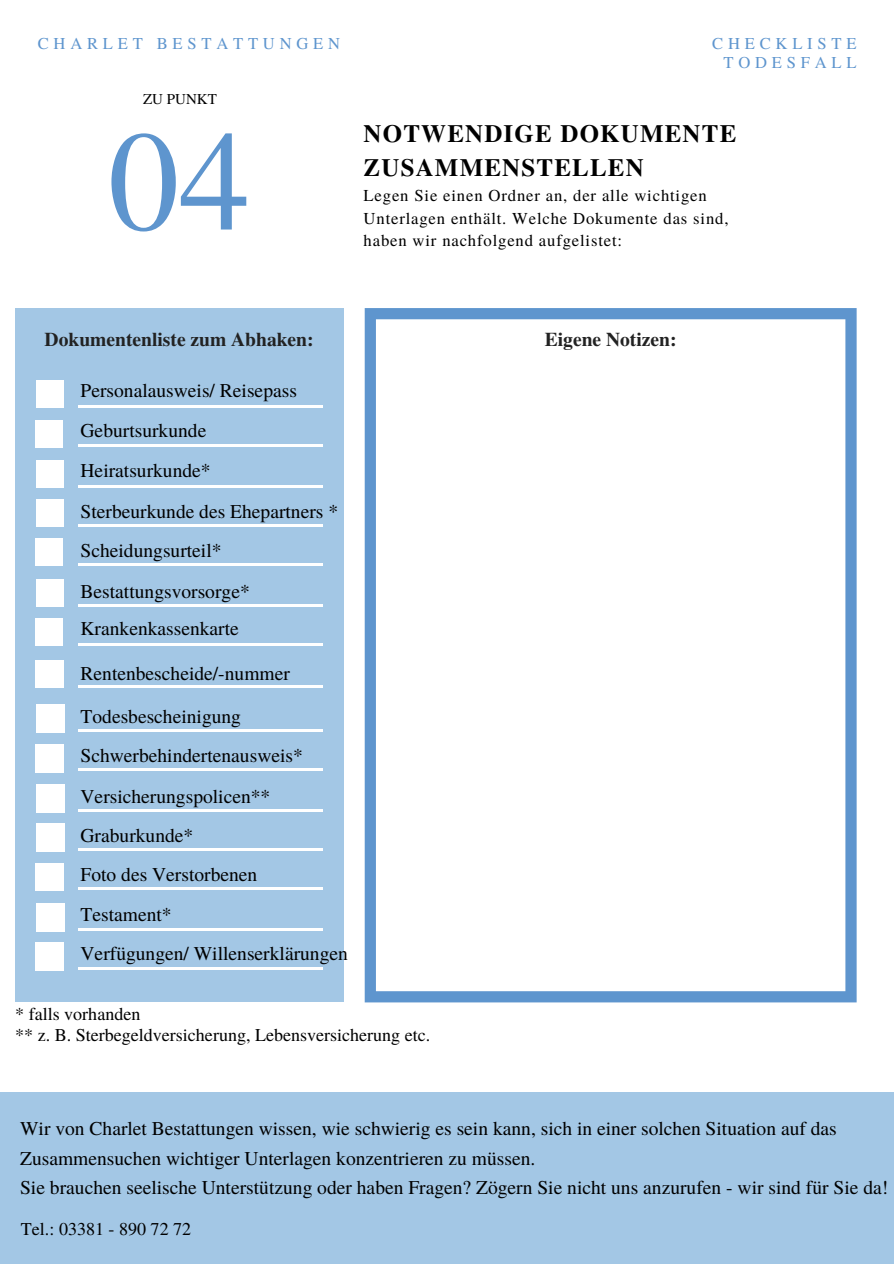
<style>
.page{position:relative;width:894px;height:1264px;background:#fff}
.page>*{position:absolute;margin:0;border:0;box-sizing:border-box;transform-origin:0 0}
.t1{font:142.05px "Te X Gyre Termes";color:#5e95ce}
.t2{font:700 24.9px/33.8px "Te X Gyre Termes";letter-spacing:.05em;color:#000}
.t3{font:19.5px/29.2px "Te X Gyre Termes";color:#000}
.t4{font:700 19.5px "Te X Gyre Termes";color:#222}
.t5{font:18px "Te X Gyre Termes";color:#000}
.t6{font:16.65px/22.5px "Te X Gyre Termes";letter-spacing:.05em;color:#000}
.t7{font:16.5px/19.2px "Te X Gyre Termes";letter-spacing:.29em;color:#5e95ce;text-align:right}
.t8{font:15px "Te X Gyre Termes";color:#000}
</style>
<div class="page">
<svg style="left:364px;top:308px;width:492px;height:694px"></svg>
<div style="left:15px;top:632px;width:328px;height:369px;background:#a3c7e5"></div>
<div style="left:36px;top:704px;width:28px;height:28px;background:#fff"></div>
<div style="left:36px;top:744px;width:28px;height:28px;background:#fff"></div>
<div style="left:36px;top:784px;width:28px;height:28px;background:#fff"></div>
<div style="left:36px;top:823px;width:28px;height:28px;background:#fff"></div>
<div style="left:36px;top:862px;width:28px;height:29px;background:#fff"></div>
<div style="left:36px;top:903px;width:28px;height:28px;background:#fff"></div>
<div style="left:36px;top:942px;width:28px;height:28px;background:#fff"></div>
<hr style="left:78px;top:729px;width:244px;height:3px;background:#fff">
<hr style="left:78px;top:768px;width:244px;height:3px;background:#fff">
<hr style="left:78px;top:809px;width:244px;height:2px;background:#fff">
<hr style="left:78px;top:848px;width:244px;height:3px;background:#fff">
<hr style="left:78px;top:887px;width:244px;height:3px;background:#fff">
<hr style="left:78px;top:927px;width:244px;height:3px;background:#fff">
<hr style="left:78px;top:967px;width:244px;height:2px;background:#fff">
<div style="left:15px;top:308px;width:328px;height:370px;background:#a3c7e5"></div>
<div style="left:36px;top:380px;width:27px;height:28px;background:#fff"></div>
<div style="left:36px;top:420px;width:27px;height:27px;background:#fff"></div>
<div style="left:36px;top:460px;width:27px;height:27px;background:#fff"></div>
<div style="left:36px;top:499px;width:27px;height:27px;background:#fff"></div>
<div style="left:36px;top:538px;width:27px;height:28px;background:#fff"></div>
<div style="left:36px;top:579px;width:27px;height:27px;background:#fff"></div>
<div style="left:36px;top:618px;width:27px;height:27px;background:#fff"></div>
<hr style="left:78px;top:405px;width:244px;height:3px;background:#fff">
<hr style="left:78px;top:444px;width:244px;height:3px;background:#fff">
<hr style="left:78px;top:485px;width:244px;height:2px;background:#fff">
<hr style="left:78px;top:524px;width:244px;height:2px;background:#fff">
<hr style="left:78px;top:563px;width:244px;height:3px;background:#fff">
<hr style="left:78px;top:603px;width:244px;height:3px;background:#fff">
<hr style="left:78px;top:643px;width:244px;height:2px;background:#fff">
<div style="left:36px;top:660px;width:28px;height:28px;background:#fff"></div>
<hr style="left:78px;top:685px;width:244px;height:2px;background:#fff">
<div style="left:0;top:1092px;width:893px;height:171px;background:#a3c7e5"></div>
<p class="t7" style="left:38px;top:33px;width:304px">CHARLET BESTATTUNGEN</p>
<p class="t7" style="left:712px;top:33px;width:146px">CHECKLISTE<br>TODESFALL</p>
<p class="t8" style="left:143px;top:88px;width:75px">ZU PUNKT</p>
<p class="t1" style="left:108px;top:80px;width:144px">04</p>
<p class="t2" style="left:363px;top:116px;width:374px">NOTWENDIGE DOKUMENTE<br>ZUSAMMENSTELLEN</p>
<p class="t6" style="left:363px;top:183px;width:366px">Legen Sie einen Ordner an, der alle wichtigen<br>Unterlagen enthält. Welche Dokumente das sind, haben wir nachfolgend aufgelistet:</p>
<p class="t4" style="left:45px;top:324px;width:270px">Dokumentenliste zum Abhaken:</p>
<p class="t4" style="left:544px;top:324px;width:133px">Eigene Notizen:</p>
<p class="t3" style="left:80px;top:374px;width:218px">Personalausweis/ Reisepass</p>
<p class="t3" style="left:80px;top:414px;width:127px">Geburtsurkunde</p>
<p class="t3" style="left:80px;top:455px;width:132px">Heiratsurkunde*</p>
<p class="t3" style="left:80px;top:496px;width:259px">Sterbeurkunde des Ehepartners *</p>
<p class="t3" style="left:80px;top:534px;width:142px">Scheidungsurteil*</p>
<p class="t3" style="left:80px;top:576px;width:171px">Bestattungsvorsorge*</p>
<p class="t3" style="left:80px;top:612px;width:160px">Krankenkassenkarte</p>
<p class="t3" style="left:80px;top:658px;width:211px">Rentenbescheide/-nummer</p>
<p class="t3" style="left:80px;top:700px;width:162px">Todesbescheinigung</p>
<p class="t3" style="left:80px;top:740px;width:224px">Schwerbehindertenausweis*</p>
<p class="t3" style="left:80px;top:780px;width:191px">Versicherungspolicen**</p>
<p class="t3" style="left:80px;top:819px;width:114px">Graburkunde*</p>
<p class="t3" style="left:80px;top:859px;width:178px">Foto des Verstorbenen</p>
<p class="t3" style="left:80px;top:899px;width:93px">Testament*</p>
<p class="t3" style="left:80px;top:938px;width:269px">Verfügungen/ Willenserklärungen</p>
<p class="t5" style="left:15px;top:1000px;width:127px">* falls vorhanden</p>
<p class="t5" style="left:15px;top:1021px;width:416px">** z. B. Sterbegeldversicherung, Lebensversicherung etc.</p>
<p class="t3" style="left:20px;top:1113px;width:818px">Wir von Charlet Bestattungen wissen, wie schwierig es sein kann, sich in einer solchen Situation auf das<br>Zusammensuchen wichtiger Unterlagen konzentrieren zu müssen.</p>
<p class="t3" style="left:20px;top:1171px;width:869px">Sie brauchen seelische Unterstützung oder haben Fragen? Zögern Sie nicht uns anzurufen - wir sind für Sie da!</p>
<p class="t5" style="left:21px;top:1216px;width:172px">Tel.: 03381 - 890 72 72</p>
</div>
